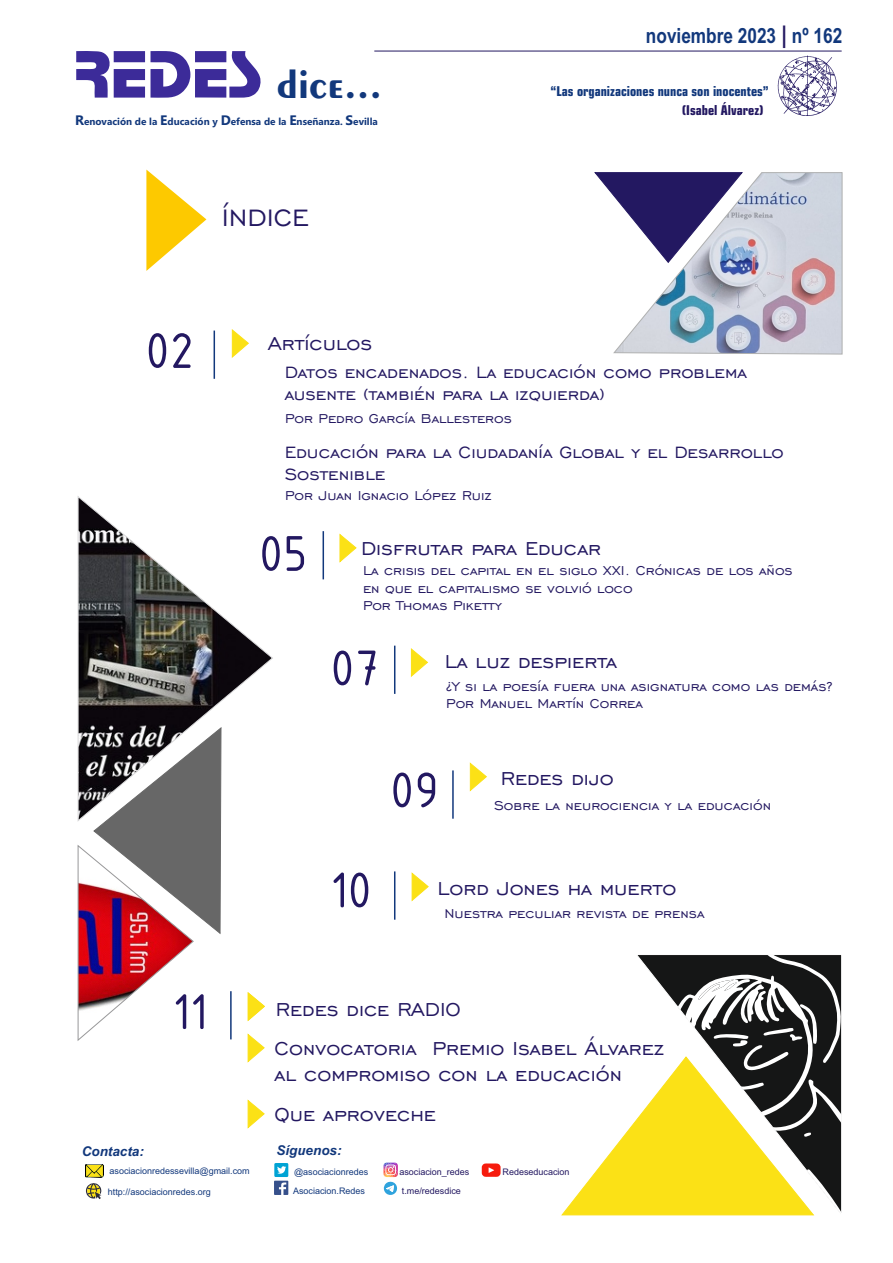
<style>
.page{position:relative;width:893px;height:1263px;background:#fff}
.page>*{position:absolute;margin:0;border:0;box-sizing:border-box;transform-origin:0 0}
.t1{font:54px "ISOCPEUR";color:#231861}
.t2{font:700 40.8px "Exotic 350 BT";color:#12387c}
.t3{font:30.45px "Engravers Gothic BT";color:#231861}
.t4{font:24px/38.7px "Engravers Gothic BT";color:#231861}
.t5{font:21px/22.4px "Engravers Gothic BT";color:#231861}
.t6{font:700 21px "Arial Narrow";color:#12387c}
.t7{font:16.5px/17.5px "Engravers Gothic BT";color:#231861}
.t8{font:700 condensed 13.5px "Square 721 BT";color:#12387c}
.t9{font:italic 700 13.5px "Arial";color:#12387c}
.t10{font:700 condensed 13.5px "Square 721 BT";color:#231861}
.t11{font:700 10.05px "Myanmar Text";color:#12387c}
.t12{font:9px/18.9px "Arial";color:#12387c}
.t13{font:9px/18.9px "Arial";color:#231861}
.s1{font-size:13.8px}
.s2{font-size:24px;color:#231861}
</style>
<div class="page">
<svg style="left:76px;top:51px;width:185px;height:47px"></svg>
<svg style="left:778px;top:55px;width:59px;height:61px"></svg>
<hr style="left:374px;top:51px;width:468px;height:1px;background:#231861">
<img style="left:85px;top:1164px;width:19px;height:14px">
<svg style="left:86px;top:1183px;width:16px;height:16px"></svg>
<svg style="left:274px;top:1163px;width:14px;height:32px"></svg>
<svg style="left:383px;top:1162px;width:15px;height:33px"></svg>
<svg style="left:594px;top:172px;width:249px;height:183px"></svg>
<svg style="left:77px;top:496px;width:196px;height:230px"></svg>
<svg style="left:561px;top:955px;width:281px;height:261px"></svg>
<svg style="left:146px;top:170px;width:60px;height:101px"></svg>
<hr style="left:214px;top:331px;width:1px;height:48px;background:#12387c">
<svg style="left:231px;top:329px;width:18px;height:29px"></svg>
<svg style="left:77px;top:726px;width:145px;height:315px"></svg>
<svg style="left:247px;top:992px;width:18px;height:29px"></svg>
<svg style="left:247px;top:1034px;width:18px;height:29px"></svg>
<hr style="left:452px;top:770px;width:2px;height:49px;background:#12387c">
<hr style="left:394px;top:871px;width:1px;height:49px;background:#12387c">
<hr style="left:230px;top:991px;width:2px;height:48px;background:#12387c">
<svg style="left:482px;top:1163px;width:19px;height:14px"></svg>
<svg style="left:411px;top:872px;width:18px;height:30px"></svg>
<svg style="left:469px;top:762px;width:18px;height:30px"></svg>
<hr style="left:394px;top:646px;width:1px;height:48px;background:#12387c">
<svg style="left:411px;top:648px;width:17px;height:29px"></svg>
<hr style="left:323px;top:531px;width:1px;height:48px;background:#12387c">
<svg style="left:339px;top:533px;width:18px;height:30px"></svg>
<svg style="left:247px;top:1100px;width:18px;height:29px"></svg>
<h2 class="t2" style="left:277px;top:67px;width:107px">dice...</h2>
<p class="t11" style="left:75px;top:118px;width:304px"><span class="s1">R</span>enovación de la <span class="s1">E</span>ducación y <span class="s1">D</span>efensa de la <span class="s1">E</span>nseñanza. <span class="s1">S</span>evilla</p>
<h3 class="t3" style="left:222px;top:203px;width:88px">ÍNDICE</h3>
<p class="t6" style="left:646px;top:28px;width:198px">noviembre 2023 <span class="s2">|</span> nº 162</p>
<p class="t8" style="left:550px;top:86px;width:220px">“Las organizaciones nunca son inocentes”</p>
<p class="t10" style="left:681px;top:105px;width:84px">(Isabel Álvarez)</p>
<h1 class="t1" style="left:145px;top:333px;width:50px">02</h1>
<h3 class="t4" style="left:268px;top:325px;width:106px">Artículos</h3>
<p class="t5" style="left:285px;top:361px;width:464px">Datos encadenados. La educación como problema ausente (también para la izquierda)</p>
<p class="t7" style="left:285px;top:410px;width:228px">Por Pedro García Ballesteros</p>
<p class="t5" style="left:285px;top:441px;width:500px">Educación para la Ciudadanía Global y el Desarrollo<br>Sostenible</p>
<p class="t7" style="left:285px;top:487px;width:208px">Por Juan Ignacio López Ruiz</p>
<h1 class="t1" style="left:259px;top:536px;width:50px">05</h1>
<h3 class="t4" style="left:361px;top:529px;width:242px">Disfrutar para Educar</h3>
<p class="t7" style="left:363px;top:562px;width:431px">La crisis del capital en el siglo XXI. Crónicas de los años en que el capitalismo se volvió loco<br>Por Thomas Piketty</p>
<h1 class="t1" style="left:330px;top:650px;width:50px">07</h1>
<h3 class="t4" style="left:445px;top:642px;width:174px">La luz despierta</h3>
<p class="t7" style="left:446px;top:678px;width:388px">¿Y si la poesía fuera una asignatura como las demás?<br>Por Manuel Martín Correa</p>
<h1 class="t1" style="left:330px;top:872px;width:43px">10</h1>
<h1 class="t1" style="left:390px;top:772px;width:50px">09</h1>
<h3 class="t4" style="left:501px;top:760px;width:114px">Redes dijo</h3>
<p class="t7" style="left:494px;top:797px;width:278px">Sobre la neurociencia y la educación</p>
<h3 class="t4" style="left:437px;top:870px;width:240px">Lord Jones ha muerto</h3>
<p class="t7" style="left:444px;top:905px;width:261px">Nuestra peculiar revista de prensa</p>
<h1 class="t1" style="left:172px;top:994px;width:36px">11</h1>
<p class="t9" style="left:82px;top:1146px;width:64px">Contacta:</p>
<p class="t12" style="left:110px;top:1162px;width:142px">asociacionredessevilla@gmail.com</p>
<p class="t12" style="left:108px;top:1183px;width:105px">http://asociacionredes.org</p>
<h3 class="t4" style="left:275px;top:991px;width:391px">Redes dice RADIO<br>Convocatoria Premio Isabel Álvarez</h3>
<h3 class="t4" style="left:275px;top:1055px;width:349px">al compromiso con la educación</h3>
<h3 class="t4" style="left:275px;top:1095px;width:163px">Que aproveche</h3>
<p class="t9" style="left:276px;top:1145px;width:67px">Síguenos:</p>
<p class="t12" style="left:293px;top:1163px;width:77px">@asociacionredes<br>Asociacion.Redes</p>
<p class="t13" style="left:399px;top:1163px;width:72px">asociacion_redes t.me/redesdice</p>
<p class="t13" style="left:503px;top:1163px;width:69px">Redeseducacion</p>
</div>
